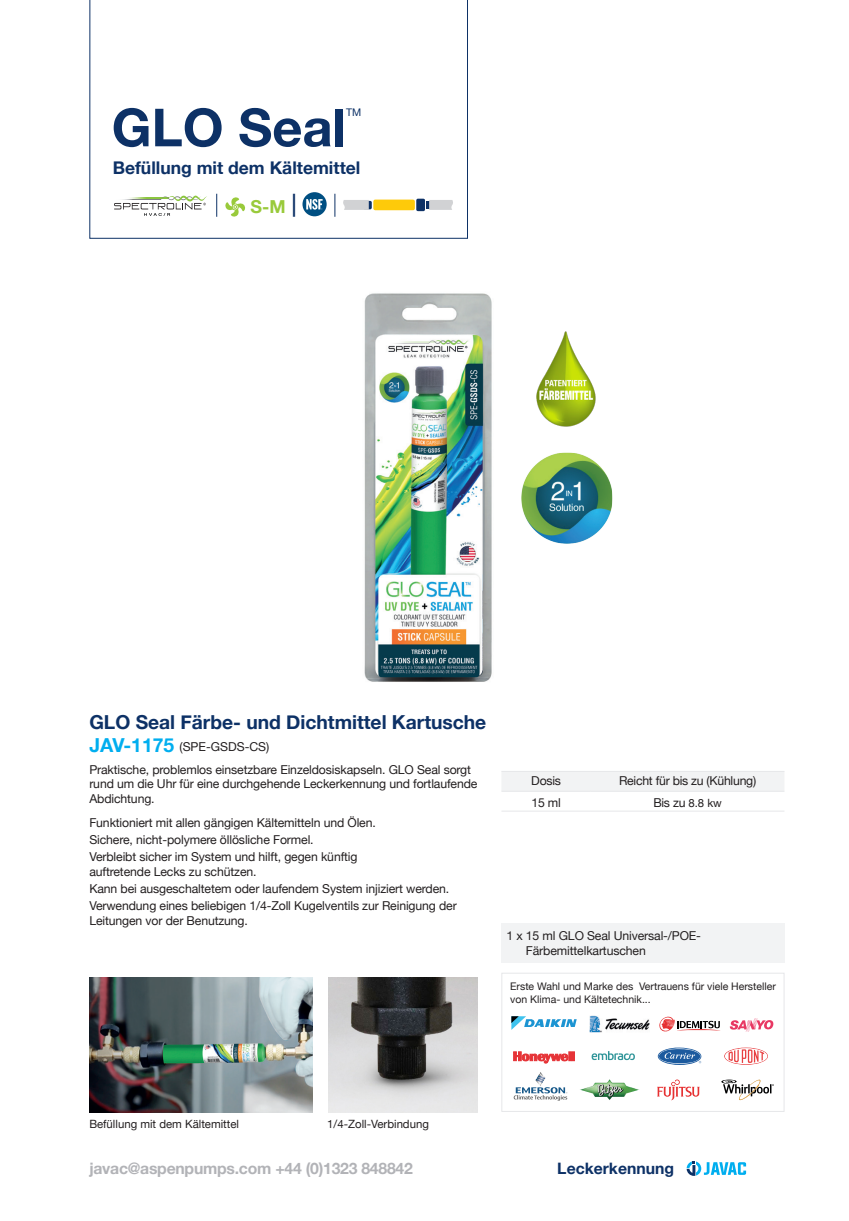
<style>
.page{position:relative;width:849px;height:1221px;background:#fff}
.page>*{position:absolute;margin:0;border:0;box-sizing:border-box;transform-origin:0 0}
.t1{font:700 52.5px "Helvetica Neue";color:#0d3166}
.t2{font:700 19.25px "Helvetica Neue";color:#0d3166}
.t3{font:700 17.85px "Helvetica Neue";color:#99ca3b}
.t4{font:700 17.5px "Helvetica Neue";color:#0d3166}
.t5{font:700 15.75px "Helvetica Neue";letter-spacing:-.015em;color:#b2b3b7}
.t6{font:700 15.75px "Helvetica Neue";color:#0d3166}
.t7{font:12.25px/14.7px "Helvetica Neue";letter-spacing:-.01em;color:#231f20}
.t8{font:11.38px "Helvetica Neue";color:#231f20}
.t9{font:10.5px/12.6px "Helvetica Neue";color:#231f20}
.t10{font:10.5px "Helvetica Neue";color:#0d3166}
.s1{font-weight:700;font-size:19.25px;color:#00aeef}
.s2{font-size:11.38px}
</style>
<div class="page">
<svg style="left:686px;top:1161px;width:59px;height:14px"></svg>
<svg style="left:89px;top:0;width:379px;height:239px"></svg>
<svg style="left:216px;top:194px;width:1px;height:23px"></svg>
<hr style="left:113px;top:199px;width:47px;height:1px;background:#fff">
<hr style="left:110px;top:198px;width:58px;height:1px;background:#fff">
<svg style="left:114px;top:195px;width:93px;height:21px"></svg>
<svg style="left:224px;top:196px;width:22px;height:22px"></svg>
<div style="left:373px;top:199px;width:41px;height:11px;background:#feca0a;border-radius:2px"></div>
<svg style="left:363px;top:201px;width:8px;height:8px"></svg>
<div style="left:416px;top:199px;width:9px;height:12px;background:#0d3166;border-radius:2px"></div>
<svg style="left:426px;top:200px;width:28px;height:10px"></svg>
<svg style="left:342px;top:200px;width:26px;height:10px"></svg>
<svg style="left:293px;top:194px;width:2px;height:23px"></svg>
<svg style="left:334px;top:194px;width:1px;height:23px"></svg>
<div style="left:302px;top:192px;width:24px;height:24px;background:#004f82;border-radius:50%"></div>
<svg style="left:306px;top:199px;width:16px;height:10px"></svg>
<div style="left:502px;top:772px;width:282px;height:18px;background:#f2f3f4"></div>
<hr style="left:501px;top:771px;width:89px;height:1px;background:#e6e7e9">
<hr style="left:590px;top:771px;width:194px;height:1px;background:#e6e7e9">
<hr style="left:501px;top:790px;width:89px;height:1px;background:#e6e7e9">
<hr style="left:590px;top:790px;width:194px;height:1px;background:#e6e7e9">
<hr style="left:501px;top:810px;width:89px;height:1px;background:#e6e7e9">
<hr style="left:590px;top:810px;width:194px;height:1px;background:#e6e7e9">
<img style="left:364px;top:293px;width:128px;height:389px">
<img style="left:89px;top:977px;width:223px;height:135px">
<img style="left:329px;top:977px;width:148px;height:135px">
<div style="left:501px;top:923px;width:283px;height:39px;background:#f2f3f4"></div>
<div style="left:501px;top:972px;width:283px;height:139px;border:1px solid #e6e7e9"></div>
<svg style="left:511px;top:1016px;width:65px;height:13px"></svg>
<svg style="left:513px;top:1051px;width:61px;height:12px"></svg>
<svg style="left:657px;top:1079px;width:42px;height:21px"></svg>
<svg style="left:591px;top:1051px;width:43px;height:9px"></svg>
<svg style="left:659px;top:1016px;width:61px;height:15px"></svg>
<svg style="left:513px;top:1072px;width:54px;height:28px"></svg>
<img style="left:580px;top:1079px;width:59px;height:21px">
<img style="left:589px;top:1015px;width:60px;height:17px">
<svg style="left:721px;top:1079px;width:52px;height:21px"></svg>
<svg style="left:729px;top:1018px;width:44px;height:13px"></svg>
<svg style="left:657px;top:1047px;width:44px;height:17px"></svg>
<svg style="left:724px;top:1047px;width:43px;height:17px"></svg>
<img style="left:536px;top:331px;width:60px;height:96px">
<img style="left:521px;top:452px;width:91px;height:91px">
<p class="t1" style="left:112px;top:86px;width:236px">GLO Seal</p>
<p class="t10" style="left:346px;top:104px;width:17px">TM</p>
<p class="t4" style="left:113px;top:154px;width:249px">Befüllung mit dem Kältemittel</p>
<p class="t3" style="left:250px;top:192px;width:37px">S-M</p>
<p class="t2" style="left:89px;top:706px;width:398px">GLO Seal Färbe- und Dichtmittel Kartusche</p>
<p class="t7" style="left:89px;top:739px;width:181px"><span class="s1">JAV-1175</span> (SPE-GSDS-CS)</p>
<p class="t7" style="left:89px;top:762px;width:389px">Praktische, problemlos einsetzbare Einzeldosiskapseln. GLO Seal sorgt rund um die Uhr für eine durchgehende Leckerkennung und fortlaufende<br>Abdichtung.</p>
<p class="t7" style="left:89px;top:816px;width:288px">Funktioniert mit allen gängigen Kältemitteln und Ölen.</p>
<p class="t7" style="left:89px;top:833px;width:226px">Sichere, nicht-polymere öllösliche Formel.</p>
<p class="t7" style="left:89px;top:850px;width:269px">Verbleibt sicher im System und hilft, gegen künftig auftretende Lecks zu schützen.</p>
<p class="t7" style="left:89px;top:882px;width:361px">Kann bei ausgeschaltetem oder laufendem System injiziert werden.</p>
<p class="t7" style="left:89px;top:899px;width:369px">Verwendung eines beliebigen 1/4-Zoll Kugelventils zur Reinigung der<br>Leitungen vor der Benutzung.</p>
<p class="t7" style="left:531px;top:774px;width:31px">Dosis</p>
<p class="t7" style="left:619px;top:774px;width:139px">Reicht für bis zu (Kühlung)</p>
<p class="t7" style="left:531px;top:796px;width:31px">15 ml</p>
<p class="t7" style="left:653px;top:796px;width:70px">Bis zu <span class="s2">8.8 kw</span></p>
<p class="t7" style="left:525px;top:928px;width:177px;text-indent:-19px">1 x 15 ml GLO Seal Universal-/POE-<br>Färbemittelkartuschen</p>
<p class="t9" style="left:510px;top:980px;width:267px">Erste Wahl und Marke des Vertrauens für viele Hersteller von Klima- und Kältetechnik...</p>
<p class="t8" style="left:89px;top:1115px;width:151px">Befüllung mit dem Kältemittel</p>
<p class="t8" style="left:327px;top:1115px;width:103px">1/4-Zoll-Verbindung</p>
<p class="t5" style="left:89px;top:1156px;width:325px">javac@aspenpumps.com +44 (0)1323 848842</p>
<p class="t6" style="left:557px;top:1156px;width:118px">Leckerkennung</p>
</div>
